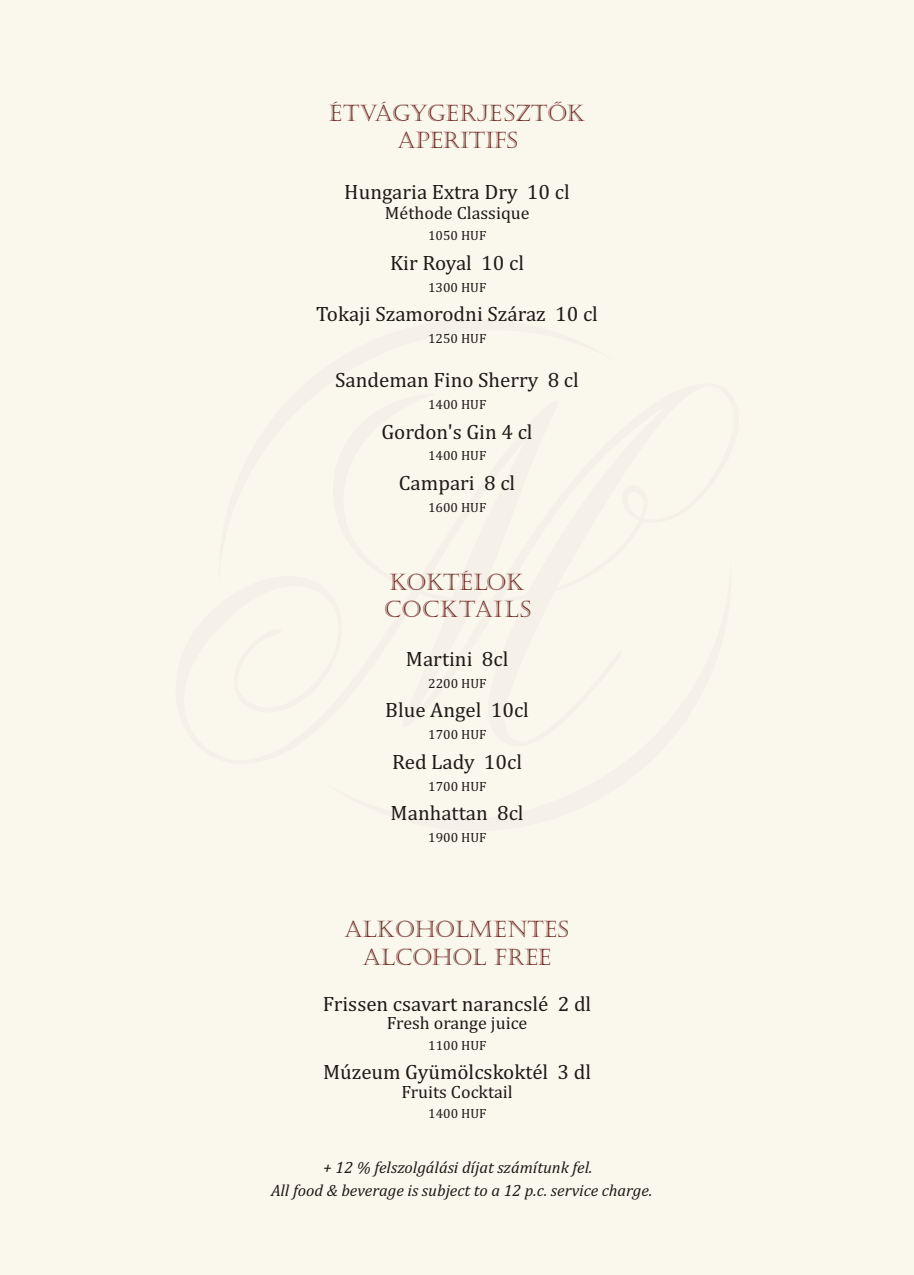
<style>
.page{position:relative;width:914px;height:1275px;background:#faf7ed}
.page>*{position:absolute;margin:0;border:0;box-sizing:border-box;transform-origin:0 0}
.t1{font:22.65px/27.3px "Castellar";color:#6e2922;text-align:center}
.t2{font:22.65px/27.3px "Castellar";letter-spacing:.03em;color:#6e2922}
.t3{font:21px "Cambria";color:#1f1a17}
.t4{font:18px "Cambria";color:#1f1a17}
.t5{font:italic 16.5px/23.2px "Cambria";color:#1f1a17;text-align:center}
.t6{font:13.5px "Cambria";color:#1f1a17}
</style>
<div class="page">
<p class="t1" style="left:329px;top:99px;width:258px">ÉTVÁGYGERJESZTO˝ K</p>
<p class="t1" style="left:397px;top:127px;width:122px">APERITIFS</p>
<p class="t3" style="left:344px;top:183px;width:227px">Hungaria Extra Dry 10 cl</p>
<p class="t4" style="left:385px;top:205px;width:146px">Méthode Classique</p>
<p class="t6" style="left:428px;top:230px;width:60px">1050 HUF</p>
<p class="t3" style="left:390px;top:254px;width:136px">Kir Royal 10 cl</p>
<p class="t6" style="left:428px;top:281px;width:60px">1300 HUF</p>
<p class="t3" style="left:316px;top:305px;width:283px">Tokaji Szamorodni Száraz 10 cl</p>
<p class="t6" style="left:428px;top:332px;width:60px">1250 HUF</p>
<p class="t3" style="left:335px;top:371px;width:245px">Sandeman Fino Sherry 8 cl</p>
<p class="t6" style="left:428px;top:398px;width:60px">1400 HUF</p>
<p class="t3" style="left:381px;top:422px;width:153px">Gordon's Gin 4 cl</p>
<p class="t6" style="left:428px;top:450px;width:60px">1400 HUF</p>
<p class="t3" style="left:399px;top:474px;width:118px">Campari 8 cl</p>
<p class="t6" style="left:428px;top:501px;width:60px">1600 HUF</p>
<p class="t2" style="left:383px;top:569px;width:149px">KOKTÉLOK<br>COCKTAILS</p>
<p class="t3" style="left:406px;top:649px;width:104px">Martini 8cl</p>
<p class="t6" style="left:428px;top:677px;width:60px">2200 HUF</p>
<p class="t3" style="left:385px;top:701px;width:145px">Blue Angel 10cl</p>
<p class="t6" style="left:428px;top:729px;width:60px">1700 HUF</p>
<p class="t3" style="left:392px;top:752px;width:132px">Red Lady 10cl</p>
<p class="t6" style="left:428px;top:780px;width:60px">1700 HUF</p>
<p class="t3" style="left:390px;top:804px;width:134px">Manhattan 8cl</p>
<p class="t6" style="left:428px;top:832px;width:60px">1900 HUF</p>
<p class="t1" style="left:344px;top:916px;width:226px">ALKOHOLMENTES<br>ALCOHOL FREE</p>
<p class="t3" style="left:323px;top:995px;width:270px">Frissen csavart narancslé 2 dl</p>
<p class="t4" style="left:387px;top:1015px;width:142px">Fresh orange juice</p>
<p class="t6" style="left:428px;top:1039px;width:60px">1100 HUF</p>
<p class="t3" style="left:323px;top:1063px;width:270px">Múzeum Gyümölcskoktél 3 dl</p>
<p class="t4" style="left:401px;top:1084px;width:113px">Fruits Cocktail</p>
<p class="t6" style="left:428px;top:1107px;width:60px">1400 HUF</p>
<p class="t5" style="left:271px;top:1157px;width:383px">+ 12 % felszolgálási díjat számítunk fel.<br>All food &amp; beverage is subject to a 12 p.c. service charge.</p>
</div>
